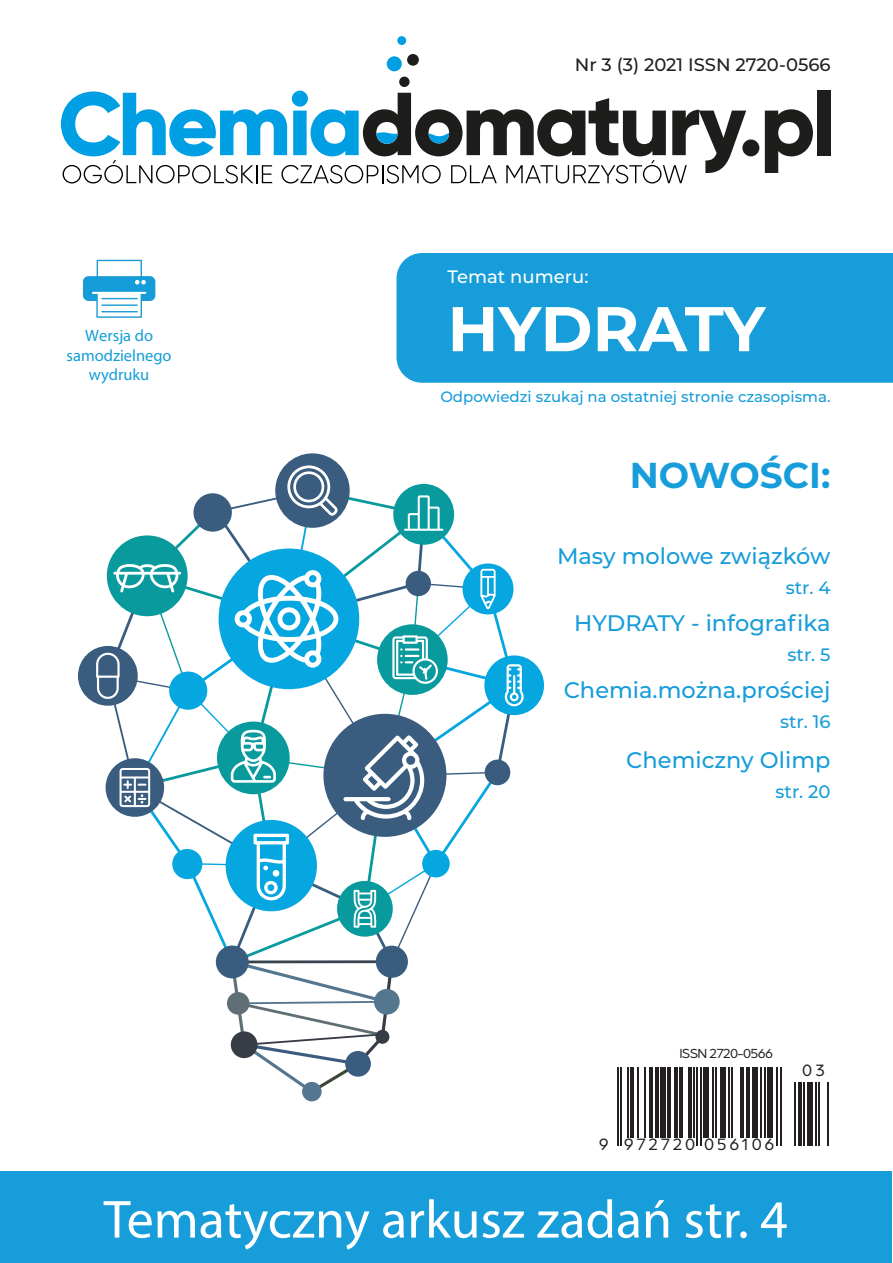
<style>
.page{position:relative;width:893px;height:1263px;background:#fff}
.page>*{position:absolute;margin:0;border:0;box-sizing:border-box;transform-origin:0 0}
.t1{font:700 63px "Montserrat";letter-spacing:-.005em;color:#fff}
.t2{font:54px "Myriad Pro";color:#fff}
.t3{font:700 36px "Montserrat";color:#179dd9}
.t4{font:500 22.5px "Montserrat";color:#179dd9}
.t5{font:500 18px "Montserrat";color:#231f20}
.t6{font:500 18px "Montserrat";color:#179dd9}
.t7{font:500 18px "Montserrat";color:#fff}
.t8{font:17.55px "Arboria";letter-spacing:.15em;color:#231f20}
.t9{font:16.5px "Myriad Pro";color:#149dd9}
.t10{font:500 15px "Montserrat";color:#179dd9}
.t11{font:14.1px "Arboria";letter-spacing:-.05em;color:#231f20}
</style>
<div class="page">
<div style="left:275px;top:453px;width:75px;height:75px;background:#3a5c7f;border-radius:37px"></div>
<div style="left:78px;top:646px;width:60px;height:60px;background:#3a5c7f;border-radius:30px"></div>
<div style="left:302px;top:1082px;width:20px;height:19px;background:#54768f;border-radius:10px"></div>
<div style="left:484px;top:655px;width:60px;height:60px;background:#06a6e0;border-radius:30px"></div>
<svg style="left:96px;top:465px;width:428px;height:628px"></svg>
<div style="left:399px;top:77px;width:11px;height:10px;background:#1d1d1b;border-radius:50%"></div>
<div style="left:387px;top:56px;width:15px;height:15px;background:#009fe3;border-radius:50%"></div>
<div style="left:407px;top:54px;width:12px;height:12px;background:#1d1d1b;border-radius:50%"></div>
<div style="left:397px;top:36px;width:9px;height:9px;background:#009fe3;border-radius:50%"></div>
<svg style="left:61px;top:91px;width:685px;height:92px"></svg>
<div style="left:742px;top:139px;width:17px;height:17px;background:#1d1d1b;border-radius:50%"></div>
<svg style="left:765px;top:109px;width:48px;height:64px"></svg>
<div style="left:817px;top:90px;width:14px;height:65px;background:#1d1d1b"></div>
<div style="left:396px;top:253px;width:497px;height:130px;background:#179dd9"></div>
<div style="left:0;top:1171px;width:891px;height:91px;background:#179dd9"></div>
<div style="left:84px;top:277px;width:71px;height:23px;background:#149dd9;border-radius:5px"></div>
<div style="left:83px;top:276px;width:72px;height:25px;border:1px solid #1e9ad6;border-radius:5px"></div>
<div style="left:97px;top:293px;width:44px;height:24px;background:#fff"></div>
<div style="left:96px;top:292px;width:46px;height:26px;border:1px solid #1e9ad6"></div>
<hr style="left:102px;top:298px;width:35px;height:1px;background:#1e9ad6">
<hr style="left:102px;top:304px;width:35px;height:2px;background:#1e9ad6">
<hr style="left:102px;top:311px;width:35px;height:1px;background:#1e9ad6">
<div style="left:97px;top:260px;width:45px;height:17px;border:1px solid #1e9ad6"></div>
<svg style="left:135px;top:280px;width:11px;height:4px"></svg>
<hr style="left:93px;top:292px;width:52px;height:2px;background:#fff">
<hr style="left:617px;top:1067px;width:1px;height:78px;background:#231f20">
<hr style="left:620px;top:1067px;width:2px;height:78px;background:#231f20">
<hr style="left:627px;top:1067px;width:2px;height:70px;background:#231f20">
<hr style="left:631px;top:1067px;width:3px;height:70px;background:#231f20">
<hr style="left:638px;top:1067px;width:1px;height:70px;background:#231f20">
<hr style="left:644px;top:1067px;width:2px;height:70px;background:#231f20">
<hr style="left:650px;top:1067px;width:3px;height:70px;background:#231f20">
<hr style="left:655px;top:1067px;width:3px;height:70px;background:#231f20">
<div style="left:660px;top:1067px;width:5px;height:70px;background:#231f20"></div>
<hr style="left:667px;top:1067px;width:3px;height:70px;background:#231f20">
<hr style="left:674px;top:1067px;width:3px;height:70px;background:#231f20">
<hr style="left:679px;top:1067px;width:4px;height:70px;background:#231f20">
<hr style="left:688px;top:1067px;width:3px;height:70px;background:#231f20">
<hr style="left:693px;top:1067px;width:2px;height:70px;background:#231f20">
<hr style="left:696px;top:1067px;width:2px;height:78px;background:#231f20">
<hr style="left:700px;top:1067px;width:2px;height:78px;background:#231f20">
<div style="left:703px;top:1067px;width:6px;height:70px;background:#231f20"></div>
<hr style="left:712px;top:1067px;width:2px;height:70px;background:#231f20">
<hr style="left:715px;top:1067px;width:2px;height:70px;background:#231f20">
<div style="left:721px;top:1067px;width:5px;height:70px;background:#231f20"></div>
<hr style="left:728px;top:1067px;width:1px;height:70px;background:#231f20">
<hr style="left:731px;top:1067px;width:2px;height:70px;background:#231f20">
<hr style="left:740px;top:1067px;width:3px;height:70px;background:#231f20">
<hr style="left:798px;top:1081px;width:3px;height:64px;background:#231f20">
<hr style="left:747px;top:1067px;width:3px;height:70px;background:#231f20">
<div style="left:752px;top:1067px;width:5px;height:70px;background:#231f20"></div>
<hr style="left:761px;top:1067px;width:1px;height:70px;background:#231f20">
<hr style="left:764px;top:1067px;width:2px;height:70px;background:#231f20">
<div style="left:767px;top:1067px;width:6px;height:70px;background:#231f20"></div>
<div style="left:808px;top:1081px;width:5px;height:64px;background:#231f20"></div>
<hr style="left:776px;top:1067px;width:2px;height:78px;background:#231f20">
<hr style="left:780px;top:1067px;width:1px;height:78px;background:#231f20">
<hr style="left:815px;top:1081px;width:1px;height:64px;background:#231f20">
<hr style="left:794px;top:1081px;width:1px;height:64px;background:#231f20">
<hr style="left:803px;top:1081px;width:1px;height:64px;background:#231f20">
<hr style="left:818px;top:1081px;width:2px;height:64px;background:#231f20">
<hr style="left:827px;top:1081px;width:2px;height:64px;background:#231f20">
<p class="t5" style="left:575px;top:52px;width:257px">Nr 3 (3) 2021 ISSN 2720-0566</p>
<p class="t9" style="left:85px;top:325px;width:69px">Wersja do</p>
<p class="t9" style="left:67px;top:345px;width:107px">samodzielnego</p>
<p class="t9" style="left:89px;top:365px;width:62px">wydruku</p>
<p class="t7" style="left:448px;top:264px;width:142px">Temat numeru:</p>
<p class="t1" style="left:448px;top:283px;width:319px">HYDRATY</p>
<p class="t10" style="left:440px;top:386px;width:392px">Odpowiedzi szukaj na ostatniej stronie czasopisma.</p>
<p class="t3" style="left:630px;top:449px;width:202px">NOWOŚCI:</p>
<p class="t4" style="left:557px;top:540px;width:275px">Masy molowe związków</p>
<p class="t6" style="left:786px;top:575px;width:46px">str. 4</p>
<p class="t4" style="left:574px;top:607px;width:258px">HYDRATY - infografika</p>
<p class="t6" style="left:787px;top:641px;width:44px">str. 5</p>
<p class="t4" style="left:564px;top:674px;width:268px">Chemia.można.prościej</p>
<p class="t6" style="left:780px;top:709px;width:52px">str. 16</p>
<p class="t4" style="left:626px;top:744px;width:206px">Chemiczny Olimp</p>
<p class="t6" style="left:776px;top:779px;width:56px">str. 20</p>
<p class="t11" style="left:679px;top:1044px;width:95px">ISSN 2720-0566</p>
<p class="t8" style="left:599px;top:1133px;width:177px">9 972720 056106</p>
<p class="t8" style="left:802px;top:1059px;width:24px">03</p>
<p class="t2" style="left:104px;top:1186px;width:686px">Tematyczny arkusz zadań str. 4</p>
</div>
